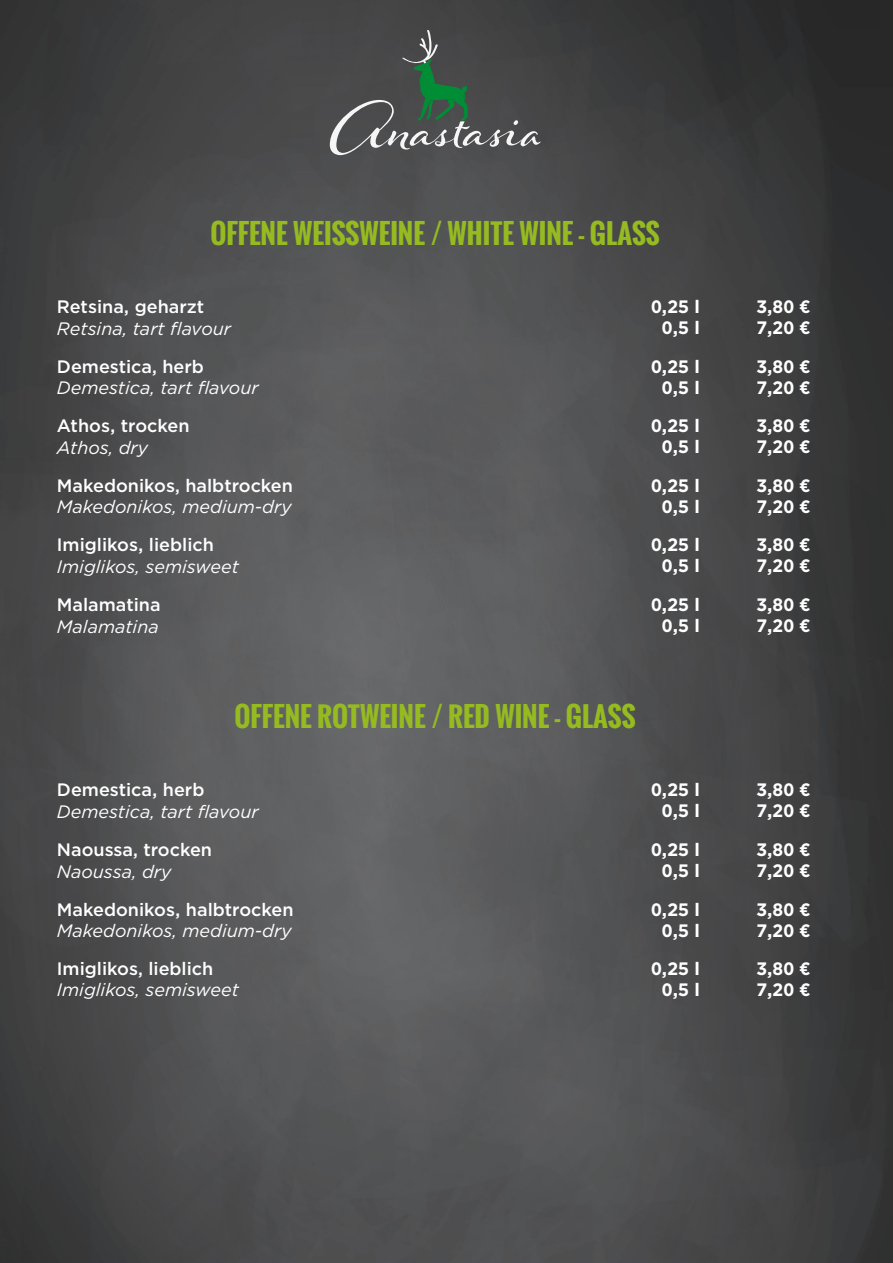
<style>
.page{position:relative;width:893px;height:1263px;background:#fff}
.page>*{position:absolute;margin:0;border:0;box-sizing:border-box;transform-origin:0 0}
.t1{font:700 27px "Oswald";color:#95bb20}
.t2{font:700 18px/21px "Gotham";color:#fff}
.t3{font:italic 18px "Gotham";color:#fff}
.t4{font:500 18px "Gotham";color:#fff}
</style>
<div class="page">
<img style="left:0;top:0;width:893px;height:1263px">
<svg style="left:330px;top:30px;width:211px;height:125px;background:#505654"></svg>
<h1 class="t1" style="left:210px;top:213px;width:451px">OFFENE WEISSWEINE / WHITE WINE - GLASS</h1>
<p class="t4" style="left:57px;top:295px;width:149px">Retsina, geharzt</p>
<p class="t3" style="left:57px;top:317px;width:176px">Retsina, tart flavour</p>
<p class="t2" style="left:651px;top:296px;width:50px;text-align:right">0,25 l<br>0,5 l</p>
<p class="t2" style="left:756px;top:296px;width:55px">3,80 €<br>7,20 €</p>
<p class="t4" style="left:57px;top:355px;width:148px">Demestica, herb</p>
<p class="t3" style="left:57px;top:376px;width:203px">Demestica, tart flavour</p>
<p class="t2" style="left:651px;top:356px;width:50px;text-align:center">0,25 l<br>0,5 l</p>
<p class="t2" style="left:756px;top:356px;width:55px">3,80 €<br>7,20 €</p>
<p class="t4" style="left:57px;top:414px;width:134px">Athos, trocken</p>
<p class="t3" style="left:57px;top:436px;width:93px">Athos, dry</p>
<p class="t2" style="left:651px;top:415px;width:50px;text-align:center">0,25 l<br>0,5 l</p>
<p class="t2" style="left:756px;top:415px;width:56px">3,80 €<br>7,20 €</p>
<p class="t4" style="left:57px;top:474px;width:238px">Makedonikos, halbtrocken</p>
<p class="t3" style="left:57px;top:495px;width:236px">Makedonikos, medium-dry</p>
<p class="t2" style="left:651px;top:475px;width:50px;text-align:center">0,25 l<br>0,5 l</p>
<p class="t2" style="left:756px;top:475px;width:55px">3,80 €<br>7,20 €</p>
<p class="t4" style="left:57px;top:533px;width:158px">Imiglikos, lieblich</p>
<p class="t3" style="left:57px;top:555px;width:183px">Imiglikos, semisweet</p>
<p class="t2" style="left:651px;top:534px;width:50px;text-align:right">0,25 l<br>0,5 l</p>
<p class="t2" style="left:756px;top:534px;width:55px">3,80 €<br>7,20 €</p>
<p class="t4" style="left:57px;top:593px;width:105px">Malamatina</p>
<p class="t3" style="left:57px;top:615px;width:103px">Malamatina</p>
<p class="t2" style="left:651px;top:594px;width:50px;text-align:center">0,25 l<br>0,5 l</p>
<p class="t2" style="left:756px;top:594px;width:55px">3,80 €<br>7,20 €</p>
<h1 class="t1" style="left:235px;top:696px;width:403px">OFFENE ROTWEINE / RED WINE - GLASS</h1>
<p class="t4" style="left:57px;top:778px;width:149px">Demestica, herb</p>
<p class="t3" style="left:57px;top:800px;width:203px">Demestica, tart flavour</p>
<p class="t2" style="left:651px;top:779px;width:50px;text-align:right">0,25 l<br>0,5 l</p>
<p class="t2" style="left:756px;top:779px;width:55px">3,80 €<br>7,20 €</p>
<p class="t4" style="left:57px;top:838px;width:157px">Naoussa, trocken</p>
<p class="t3" style="left:57px;top:860px;width:116px">Naoussa, dry</p>
<p class="t2" style="left:651px;top:839px;width:50px;text-align:center">0,25 l<br>0,5 l</p>
<p class="t2" style="left:756px;top:839px;width:55px">3,80 €<br>7,20 €</p>
<p class="t4" style="left:57px;top:897px;width:238px">Makedonikos, halbtrocken</p>
<p class="t3" style="left:57px;top:919px;width:236px">Makedonikos, medium-dry</p>
<p class="t2" style="left:651px;top:898px;width:50px;text-align:center">0,25 l<br>0,5 l</p>
<p class="t2" style="left:756px;top:898px;width:56px">3,80 €<br>7,20 €</p>
<p class="t4" style="left:57px;top:957px;width:158px">Imiglikos, lieblich</p>
<p class="t3" style="left:57px;top:978px;width:183px">Imiglikos, semisweet</p>
<p class="t2" style="left:651px;top:958px;width:50px;text-align:center">0,25 l<br>0,5 l</p>
<p class="t2" style="left:756px;top:958px;width:55px">3,80 €<br>7,20 €</p>
</div>
